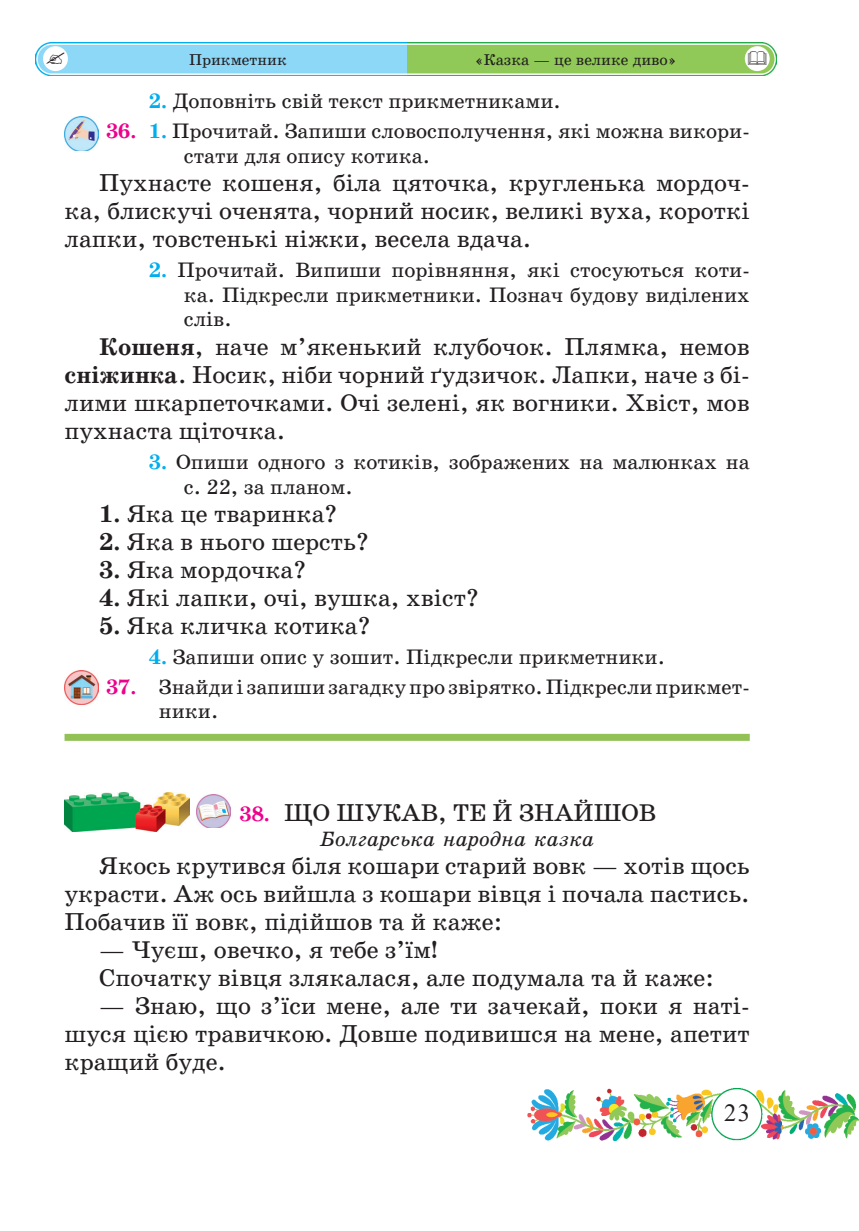
<style>
.page{position:relative;width:859px;height:1231px;background:#fff}
.page>*{position:absolute;margin:0;border:0;box-sizing:border-box;transform-origin:0 0}
.t1{font:24.5px/28px "School Book AC";color:#231f20;text-align:justify}
.t2{font:24.5px "Times New Roman";color:#231f20}
.t3{font:21px/24.5px "School Book AC";color:#231f20}
.t4{font:italic 21px "School Book AC";color:#231f20}
.t5{font:15.75px "School Book AC";color:#231f20}
.s1{font-weight:700;color:#00aeef}
.s2{font-weight:700;color:#ed028c}
.s3{font-weight:700}
.s4{font-weight:700;font-size:21px;color:#ed028c}
</style>
<div class="page">
<img style="left:527px;top:1088px;width:331px;height:51px">
<img style="left:36px;top:42px;width:740px;height:34px">
<div style="left:43px;top:46px;width:25px;height:25px;background:#fff;border-radius:50%"></div>
<div style="left:744px;top:46px;width:25px;height:25px;background:#fff;border-radius:50%"></div>
<img style="left:64px;top:117px;width:35px;height:33px">
<img style="left:64px;top:670px;width:35px;height:35px">
<div style="left:64px;top:733px;width:685px;height:7px;background:#92c156"></div>
<img style="left:64px;top:792px;width:125px;height:39px">
<img style="left:197px;top:794px;width:34px;height:33px">
<p class="t5" style="left:189px;top:51px;width:99px">Прикметник</p>
<p class="t5" style="left:474px;top:51px;width:204px">«Казка — це велике диво»</p>
<p class="t3" style="left:149px;top:89px;width:413px"><span class="s1">2.</span> Доповніть свій текст прикметниками.</p>
<p class="t3" style="left:184px;top:119px;width:567px;text-indent:-78px"><span class="s2">36.</span> <span class="s1">1.</span> Прочитай. Запиши словосполучення, які можна викори&shy;стати для опису котика.</p>
<p class="t1" style="left:64px;top:169px;width:686px;text-indent:35px">Пухнасте кошеня, біла цяточка, кругленька мордоч&shy;ка, блискучі оченята, чорний носик, великі вуха, короткі лапки, товстенькі ніжки, весела вдача.</p>
<p class="t3" style="left:184px;top:258px;width:567px;text-align:justify;text-indent:-35px"><span class="s1">2.</span> Прочитай. Випиши порівняння, які стосуються коти&shy;ка. Підкресли прикметники. Познач будову виділених слів.</p>
<p class="t1" style="left:64px;top:332px;width:686px;text-indent:35px"><span class="s3">Кошеня</span>, наче м’якенький клубочок. Плямка, немов <span class="s3">сніжинка</span>. Носик, ніби чорний ґудзичок. Лапки, наче з бі&shy;лими шкарпеточками. Очі зелені, як вогники. Хвіст, мов пухнаста щіточка.</p>
<p class="t3" style="left:184px;top:450px;width:567px;text-indent:-35px"><span class="s1">3.</span> Опиши одного з котиків, зображених на малюнках на с. 22, за планом.</p>
<p class="t1" style="left:99px;top:499px;width:239px"><span class="s3">1.</span> Яка це тваринка?</p>
<p class="t1" style="left:99px;top:527px;width:271px"><span class="s3">2.</span> Яка в нього шерсть?</p>
<p class="t1" style="left:99px;top:555px;width:208px"><span class="s3">3.</span> Яка мордочка?</p>
<p class="t1" style="left:99px;top:583px;width:381px"><span class="s3">4.</span> Які лапки, очі, вушка, хвіст?</p>
<p class="t1" style="left:99px;top:611px;width:273px"><span class="s3">5.</span> Яка кличка котика?</p>
<p class="t3" style="left:149px;top:645px;width:517px"><span class="s1">4.</span> Запиши опис у зошит. Підкресли прикметники.</p>
<p class="t3" style="left:159px;top:674px;width:592px;text-indent:-53px"><span class="s2">37.</span> Знайди і запиши загадку про звірятко. Підкресли прикмет&shy;ники.</p>
<p class="t1" style="left:239px;top:799px;width:418px"><span class="s4">38.</span> ЩО ШУКАВ, ТЕ Й ЗНАЙШОВ</p>
<p class="t4" style="left:319px;top:827px;width:276px">Болгарська народна казка</p>
<p class="t1" style="left:64px;top:851px;width:686px;text-indent:35px">Якось крутився біля кошари старий вовк — хотів щось украсти. Аж ось вийшла з кошари вівця і почала пастись.<br>Побачив її вовк, підійшов та й каже:</p>
<p class="t1" style="left:99px;top:935px;width:616px">— Чуєш, овечко, я тебе з’їм!<br>Спочатку вівця злякалася, але подумала та й каже:</p>
<p class="t1" style="left:64px;top:991px;width:686px;text-indent:35px">— Знаю, що з’їси мене, але ти зачекай, поки я наті&shy;шуся цією травичкою. Довше подивишся на мене, апетит кращий буде.</p>
<p class="t2" style="left:723px;top:1095px;width:27px">23</p>
</div>
